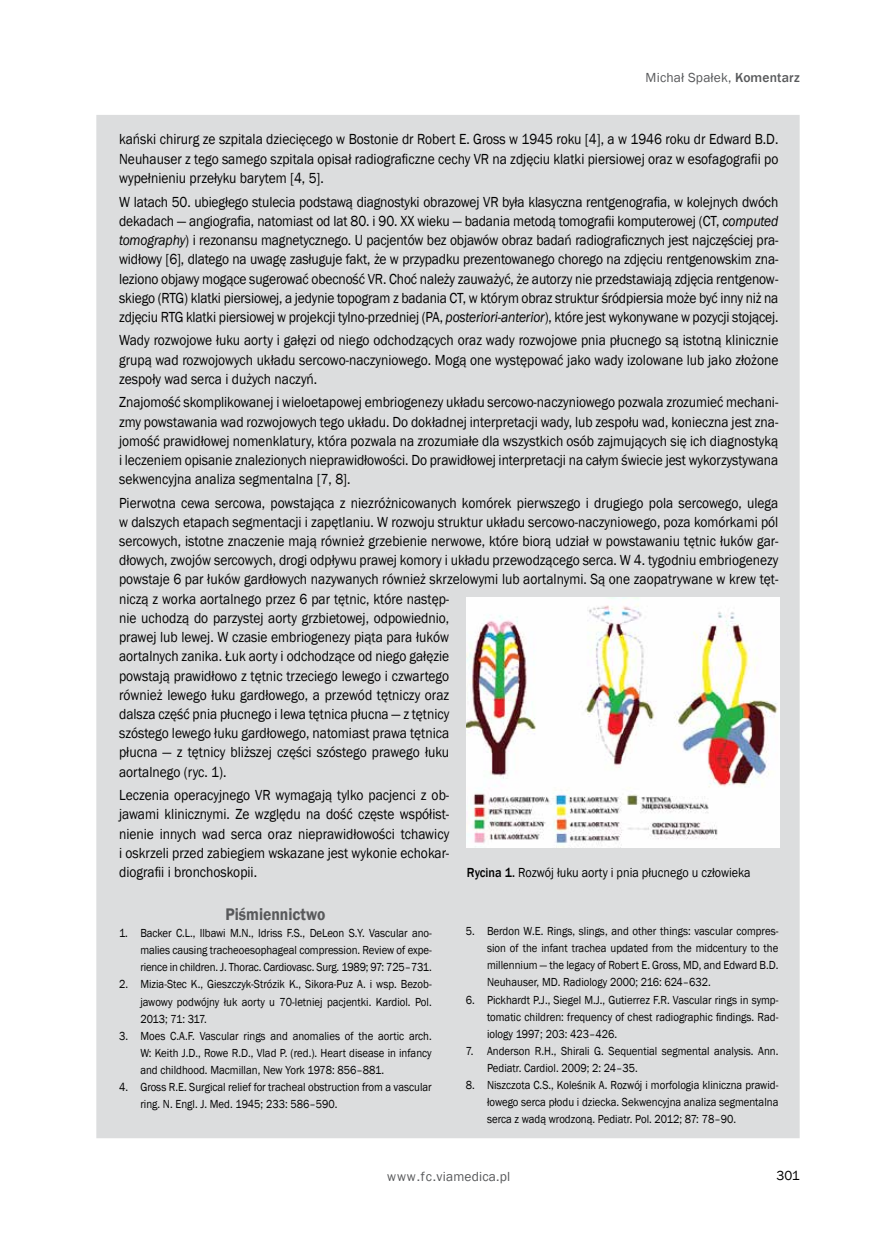
<style>
.page{position:relative;width:872px;height:1234px;background:#fff}
.page>*{position:absolute;margin:0;border:0;box-sizing:border-box;transform-origin:0 0}
.t1{font:600 17.25px "Franklin Gothic";color:#58595b;scale:.9 1}
.t2{font:15px/19.2px "Franklin Gothic";color:#000;text-align:justify;scale:.9 1}
.t3{font:13.5px "Franklin Gothic";color:#000;scale:.9 1}
.t4{font:13.5px "Franklin Gothic";letter-spacing:.015em;color:#58595b}
.t5{font:13.5px "Franklin Gothic";color:#000}
.t6{font:12px/17.1px "Franklin Gothic";color:#000;text-align:justify;scale:.9 1}
.s1{font-weight:500}
.s2{font-style:italic}
</style>
<div class="page">
<div style="left:96px;top:115px;width:703px;height:1022px;background:#dcddde"></div>
<img style="left:466px;top:597px;width:313px;height:250px">
<p class="t4" style="left:645px;top:69px;width:155px">Michał Spałek, <span class="s1">Komentarz</span></p>
<p class="t2" style="left:119px;top:130px;width:734px">kański chirurg ze szpitala dziecięcego w Bostonie dr Robert E. Gross w 1945 roku [4], a w 1946 roku dr Edward B.D.<br>Neuhauser z tego samego szpitala opisał radiograficzne cechy VR na zdjęciu klatki piersiowej oraz w esofagografii po wypełnieniu przełyku barytem [4, 5].</p>
<p class="t2" style="left:119px;top:192px;width:734px">W latach 50. ubiegłego stulecia podstawą diagnostyki obrazowej VR była klasyczna rentgenografia, w kolejnych dwóch dekadach — angiografia, natomiast od lat 80. i 90. XX wieku — badania metodą tomografii komputerowej (CT, <span class="s2">computed tomography</span>) i rezonansu magnetycznego. U pacjentów bez objawów obraz badań radiograficznych jest najczęściej pra&shy;widłowy [6], dlatego na uwagę zasługuje fakt, że w przypadku prezentowanego chorego na zdjęciu rentgenowskim zna&shy;leziono objawy mogące sugerować obecność VR. Choć należy zauważyć, że autorzy nie przedstawiają zdjęcia rentgenow&shy;skiego (RTG) klatki piersiowej, a jedynie topogram z badania CT, w którym obraz struktur śródpiersia może być inny niż na zdjęciu RTG klatki piersiowej w projekcji tylno-przedniej (PA, <span class="s2">posteriori-anterior</span>), które jest wykonywane w pozycji stojącej.</p>
<p class="t2" style="left:119px;top:331px;width:734px">Wady rozwojowe łuku aorty i gałęzi od niego odchodzących oraz wady rozwojowe pnia płucnego są istotną klinicznie grupą wad rozwojowych układu sercowo-naczyniowego. Mogą one występować jako wady izolowane lub jako złożone zespoły wad serca i dużych naczyń.</p>
<p class="t2" style="left:119px;top:393px;width:734px">Znajomość skomplikowanej i wieloetapowej embriogenezy układu sercowo-naczyniowego pozwala zrozumieć mechani&shy;zmy powstawania wad rozwojowych tego układu. Do dokładnej interpretacji wady, lub zespołu wad, konieczna jest zna&shy;jomość prawidłowej nomenklatury, która pozwala na zrozumiałe dla wszystkich osób zajmujących się ich diagnostyką i leczeniem opisanie znalezionych nieprawidłowości. Do prawidłowej interpretacji na całym świecie jest wykorzystywana sekwencyjna analiza segmentalna [7, 8].</p>
<p class="t2" style="left:119px;top:493px;width:734px;text-align:left">Pierwotna cewa sercowa, powstająca z niezróżnicowanych komórek pierwszego i drugiego pola sercowego, ulega w dalszych etapach segmentacji i zapętlaniu. W rozwoju struktur układu sercowo-naczyniowego, poza komórkami pól sercowych, istotne znaczenie mają również grzebienie nerwowe, które biorą udział w powstawaniu tętnic łuków gar&shy;dłowych, zwojów sercowych, drogi odpływu prawej komory i układu przewodzącego serca. W 4. tygodniu embriogenezy powstaje 6 par łuków gardłowych nazywanych również skrzelowymi lub aortalnymi. Są one zaopatrywane w krew tęt&shy;niczą z worka aortalnego przez 6 par tętnic, które następ-<br>nie uchodzą do parzystej aorty grzbietowej, odpowiednio,<br>prawej lub lewej. W czasie embriogenezy piąta para łuków<br>aortalnych zanika. Łuk aorty i odchodzące od niego gałęzie<br>powstają prawidłowo z tętnic trzeciego lewego i czwartego<br>również lewego łuku gardłowego, a przewód tętniczy oraz<br>dalsza część pnia płucnego i lewa tętnica płucna — z tętnicy<br>szóstego lewego łuku gardłowego, natomiast prawa tętnica<br>płucna — z tętnicy bliższej części szóstego prawego łuku<br>aortalnego (ryc. 1).</p>
<p class="t2" style="left:119px;top:785px;width:368px">Leczenia operacyjnego VR wymagają tylko pacjenci z ob&shy;jawami klinicznymi. Ze względu na dość częste współist&shy;nienie innych wad serca oraz nieprawidłowości tchawicy i oskrzeli przed zabiegiem wskazane jest wykonie echokar&shy;diografii i bronchoskopii.</p>
<p class="t1" style="left:225px;top:903px;width:113px">Piśmiennictwo</p>
<p class="t6" style="left:140px;top:924px;width:325px;text-indent:-21px">1. Backer C.L., Ilbawi M.N., Idriss F.S., DeLeon S.Y. Vascular ano&shy;malies causing tracheoesophageal compression. Review of expe&shy;rience in children. J. Thorac. Cardiovasc. Surg. 1989; 97: 725–731.</p>
<p class="t6" style="left:140px;top:975px;width:325px;text-indent:-21px">2. Mizia-Stec K., Gieszczyk-Strózik K., Sikora-Puz A. i wsp. Bezob&shy;jawowy podwójny łuk aorty u 70-letniej pacjentki. Kardiol. Pol.<br>2013; 71: 317.</p>
<p class="t6" style="left:140px;top:1027px;width:325px;text-indent:-21px">3. Moes C.A.F. Vascular rings and anomalies of the aortic arch.<br>W: Keith J.D., Rowe R.D., Vlad P. (red.). Heart disease in infancy and childhood. Macmillan, New York 1978: 856–881.</p>
<p class="t6" style="left:140px;top:1078px;width:325px;text-indent:-21px">4. Gross R.E. Surgical relief for tracheal obstruction from a vascular ring. N. Engl. J. Med. 1945; 233: 586–590.</p>
<p class="t3" style="left:467px;top:863px;width:317px"><span class="s1">Rycina 1.</span> Rozwój łuku aorty i pnia płucnego u człowieka</p>
<p class="t6" style="left:487px;top:922px;width:325px;text-indent:-21px">5. Berdon W.E. Rings, slings, and other things: vascular compres&shy;sion of the infant trachea updated from the midcentury to the millennium — the legacy of Robert E. Gross, MD, and Edward B.D.<br>Neuhauser, MD. Radiology 2000; 216: 624–632.</p>
<p class="t6" style="left:487px;top:991px;width:325px;text-indent:-21px">6. Pickhardt P.J., Siegel M.J., Gutierrez F.R. Vascular rings in symp&shy;tomatic children: frequency of chest radiographic findings. Rad&shy;iology 1997; 203: 423–426.</p>
<p class="t6" style="left:487px;top:1042px;width:325px;text-indent:-21px">7. Anderson R.H., Shirali G. Sequential segmental analysis. Ann.<br>Pediatr. Cardiol. 2009; 2: 24–35.</p>
<p class="t6" style="left:487px;top:1076px;width:325px;text-indent:-21px">8. Niszczota C.S., Koleśnik A. Rozwój i morfologia kliniczna prawid&shy;łowego serca płodu i dziecka. Sekwencyjna analiza segmentalna serca z wadą wrodzoną. Pediatr. Pol. 2012; 87: 78–90.</p>
<p class="t4" style="left:387px;top:1168px;width:124px">www.fc.viamedica.pl</p>
<p class="t5" style="left:776px;top:1166px;width:25px">301</p>
</div>
